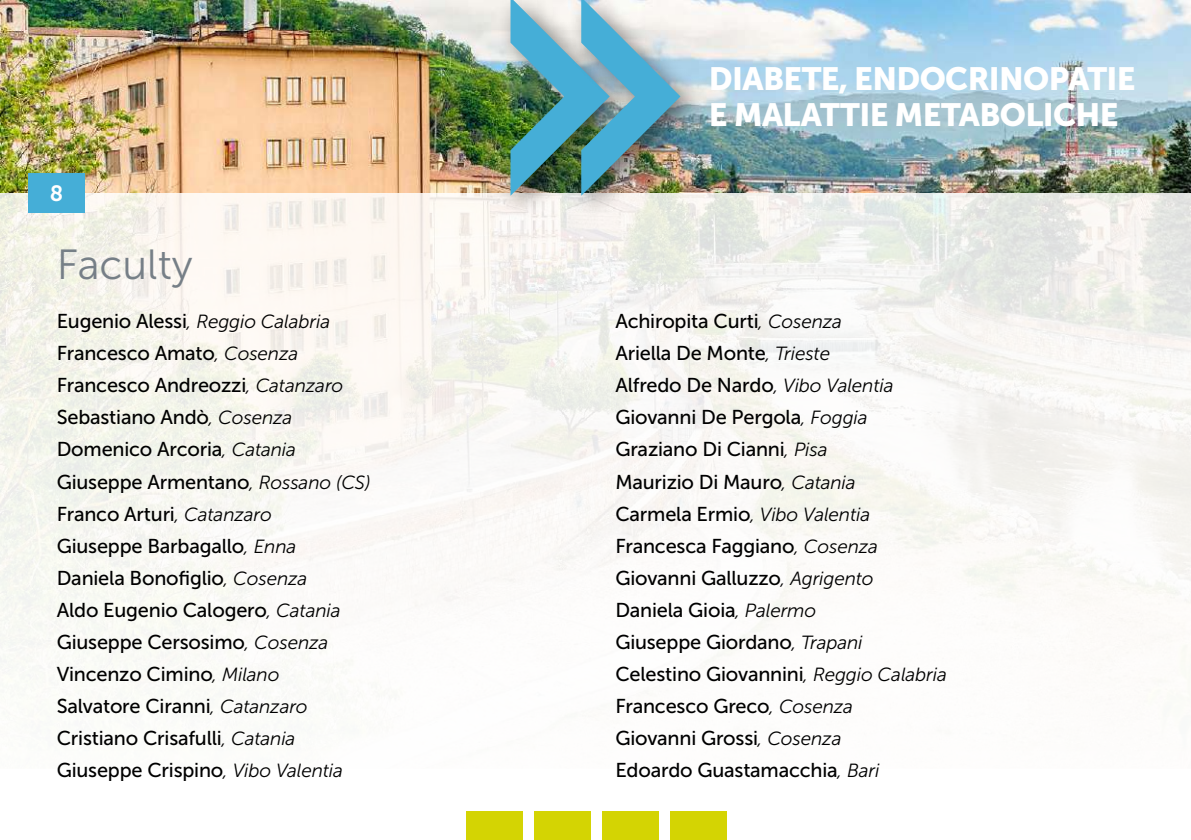
<style>
.page{position:relative;width:1191px;height:840px;background:#fff}
.page>*{position:absolute;margin:0;border:0;box-sizing:border-box;transform-origin:0 0}
.t1{font:42px "Museo Sans 300";color:#767f87}
.t2{font:32px/36.4px "Museo Sans 900";letter-spacing:-.02em;color:#fff}
.t3{font:22px "Museo Sans 700";color:#fff}
.t4{font:20px/32px "Museo Sans 500";letter-spacing:-.01em;color:#000}
.t5{font:italic 19px "Museo Sans 300";letter-spacing:-.01em;color:#000}
.s1{font-family:"Museo Sans 500";font-style:normal;font-size:20px}
.s2{font-family:"Museo Sans 300";font-style:italic;font-size:19px}
</style>
<div class="page">
<img style="left:0;top:193px;width:1191px;height:469px">
<img style="left:0;top:0;width:1191px;height:193px">
<div style="left:496px;top:0;width:141px;height:222px;background:#000;opacity:.5"></div>
<div style="left:567px;top:0;width:140px;height:222px;background:#000;opacity:.5"></div>
<img style="left:510px;top:0;width:170px;height:196px">
<div style="left:28px;top:173px;width:57px;height:40px;background:#45aed7"></div>
<div style="left:466px;top:811px;width:57px;height:28px;background:#d4d403"></div>
<div style="left:534px;top:811px;width:57px;height:28px;background:#d4d403"></div>
<div style="left:602px;top:811px;width:57px;height:28px;background:#d4d403"></div>
<div style="left:670px;top:811px;width:57px;height:28px;background:#d4d403"></div>
<p class="t3" style="left:50px;top:181px;width:15px">8</p>
<h1 class="t1" style="left:57px;top:242px;width:137px">Faculty</h1>
<p class="t5" style="left:57px;top:311px;width:275px"><span class="s1">Eugenio Alessi</span>, Reggio Calabria</p>
<p class="t4" style="left:57px;top:337px;width:315px">Francesco Amato<span class="s2">, Cosenza<br></span>Francesco Andreozzi<span class="s2">, Catanzaro<br></span>Sebastiano Andò<span class="s2">, Cosenza<br></span>Domenico Arcoria<span class="s2">, Catania<br></span>Giuseppe Armentano<span class="s2">, Rossano (CS)<br></span>Franco Arturi<span class="s2">, Catanzaro<br></span>Giuseppe Barbagallo<span class="s2">, Enna<br></span>Daniela Bonofiglio<span class="s2">, Cosenza<br></span>Aldo Eugenio Calogero<span class="s2">, Catania<br></span>Giuseppe Cersosimo<span class="s2">, Cosenza<br></span>Vincenzo Cimino<span class="s2">, Milano<br></span>Salvatore Ciranni<span class="s2">, Catanzaro<br></span>Cristiano Crisafulli<span class="s2">, Catania<br></span>Giuseppe Crispino<span class="s2">, Vibo Valentia</span></p>
<h2 class="t2" style="left:709px;top:60px;width:428px">DIABETE, ENDOCRINOPATIE<br>E MALATTIE METABOLICHE</h2>
<p class="t4" style="left:615px;top:305px;width:280px">Achiropita Curti<span class="s2">, Cosenza<br></span>Ariella De Monte<span class="s2">, Trieste<br></span>Alfredo De Nardo<span class="s2">, Vibo Valentia<br></span>Giovanni De Pergola<span class="s2">, Foggia<br></span>Graziano Di Cianni<span class="s2">, Pisa<br></span>Maurizio Di Mauro<span class="s2">, Catania</span></p>
<p class="t5" style="left:615px;top:503px;width:256px"><span class="s1">Carmela Ermio</span>, Vibo Valentia</p>
<p class="t4" style="left:615px;top:529px;width:333px">Francesca Faggiano<span class="s2">, Cosenza<br></span>Giovanni Galluzzo<span class="s2">, Agrigento<br></span>Daniela Gioia<span class="s2">, Palermo<br></span>Giuseppe Giordano<span class="s2">, Trapani<br></span>Celestino Giovannini<span class="s2">, Reggio Calabria<br></span>Francesco Greco<span class="s2">, Cosenza<br></span>Giovanni Grossi<span class="s2">, Cosenza<br></span>Edoardo Guastamacchia<span class="s2">, Bari</span></p>
</div>
